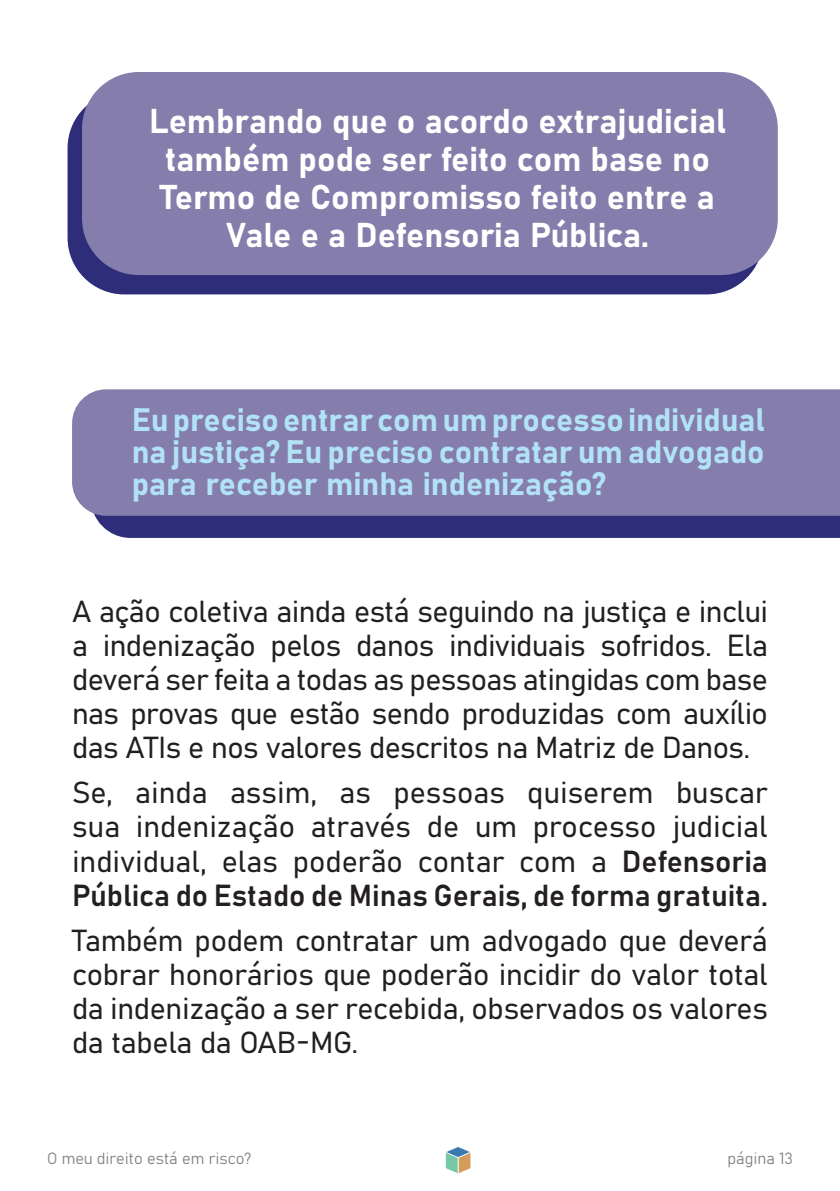
<style>
.page{position:relative;width:840px;height:1191px;background:#fff}
.page>*{position:absolute;margin:0;border:0;box-sizing:border-box;transform-origin:0 0}
.t1{font:34px/38px "Bahnschrift";color:#fff;text-align:center}
.t2{font:32px/32px "Bahnschrift";color:#b1e2f5;text-align:justify}
.t3{font:30px/34px "Bahnschrift";letter-spacing:-.01em;color:#231f20;text-align:justify}
.t4{font:16px "Bahnschrift";color:#808285}
</style>
<div class="page">
<div style="left:67px;top:91px;width:696px;height:203px;background:#2e2d7a;border-radius:57px"></div>
<div style="left:82px;top:72px;width:695px;height:203px;background:#857dab;border-radius:57px"></div>
<div style="left:95px;top:516px;width:744px;height:22px;background:#2e2d7a"></div>
<div style="left:72px;top:389px;width:767px;height:127px;background:#857dab"></div>
<svg style="left:445px;top:1146px;width:26px;height:28px"></svg>
<p class="t1" style="left:149px;top:99px;width:578px">Lembrando que o acordo extrajudicial também pode ser feito com base no Termo de Compromisso feito entre a Vale e a Defensoria Pública.</p>
<p class="t2" style="left:132px;top:401px;width:634px">Eu preciso entrar com um processo individual na justiça? Eu preciso contratar um advogado para receber minha indenização?</p>
<p class="t3" style="left:72px;top:592px;width:697px">A ação coletiva ainda está seguindo na justiça e inclui a indenização pelos danos individuais sofridos. Ela deverá ser feita a todas as pessoas atingidas com base nas provas que estão sendo produzidas com auxílio das ATIs e nos valores descritos na Matriz de Danos.</p>
<p class="t3" style="left:72px;top:774px;width:697px">Se, ainda assim, as pessoas quiserem buscar sua indenização através de um processo judicial individual, elas poderão contar com a Defensoria Pública do Estado de Minas Gerais, de forma gratuita.</p>
<p class="t3" style="left:72px;top:921px;width:697px">Também podem contratar um advogado que deverá cobrar honorários que poderão incidir do valor total da indenização a ser recebida, observados os valores da tabela da OAB-MG.</p>
<p class="t4" style="left:47px;top:1146px;width:206px">O meu direito está em risco?</p>
<p class="t4" style="left:727px;top:1146px;width:67px">página 13</p>
</div>
